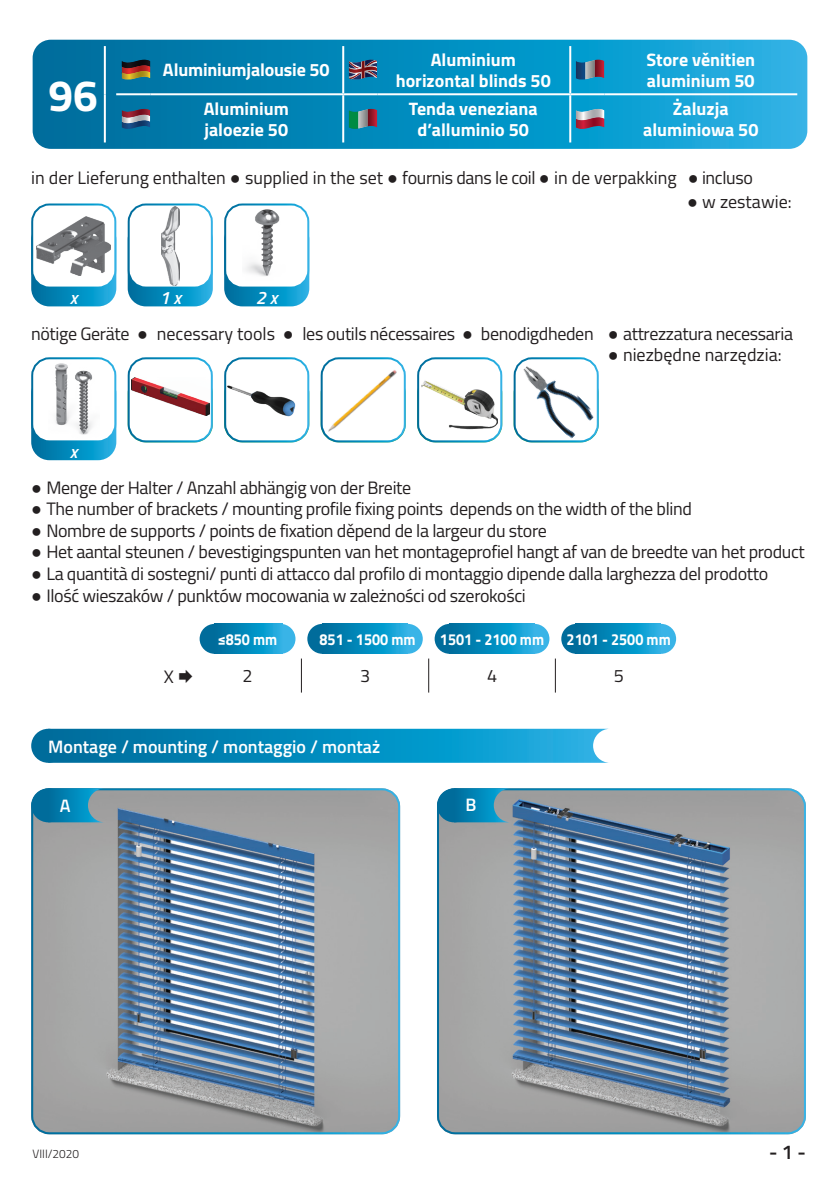
<style>
.page{position:relative;width:840px;height:1191px;background:#fff}
.page>*{position:absolute;margin:0;border:0;box-sizing:border-box;transform-origin:0 0}
.t1{font:700 44px "Titillium";color:#fff}
.t2{font:600 20px "Titillium";color:#231f20}
.t3{font:18px "Titillium";letter-spacing:-.02em;color:#231f20}
.t4{font:700 18px/21.6px "Titillium";color:#fff;text-align:center}
.t5{font:18px "Titillium";color:#231f20}
.t6{font:600 18px "Titillium";color:#fff}
.t7{font:italic 600 18px "Titillium";color:#fff}
.t8{font:700 16px "Titillium";color:#fff;scale:.9 1}
.t9{font:300 12px "Titillium";color:#231f20}
.s1{font-family:"Arial"}
</style>
<div class="page">
<img style="left:31px;top:791px;width:369px;height:343px">
<div style="left:31px;top:788px;width:369px;height:346px;border:2px solid #fff;border-radius:17px"></div>
<div style="left:31px;top:788px;width:34px;height:34px;background:#006c9b;border-radius:50%"></div>
<svg style="left:48px;top:788px;width:57px;height:34px"></svg>
<img style="left:437px;top:788px;width:368px;height:346px">
<div style="left:437px;top:788px;width:368px;height:346px;border:2px solid #fff;border-radius:17px"></div>
<div style="left:437px;top:788px;width:34px;height:34px;background:#006c9b;border-radius:50%"></div>
<svg style="left:457px;top:788px;width:53px;height:34px"></svg>
<svg style="left:128px;top:275px;width:85px;height:31px;background:#1a96c4"></svg>
<div style="left:129px;top:204px;width:83px;height:83px;background:#fff;border-radius:17px"></div>
<img style="left:161px;top:207px;width:18px;height:78px">
<div style="left:128px;top:203px;width:85px;height:85px;border:2px solid #fff;border-radius:17px"></div>
<svg style="left:31px;top:275px;width:85px;height:31px;background:#1b96c4"></svg>
<div style="left:32px;top:204px;width:83px;height:83px;background:#fff;border-radius:17px"></div>
<img style="left:37px;top:216px;width:74px;height:59px">
<div style="left:31px;top:203px;width:85px;height:85px;border:2px solid #fff;border-radius:17px"></div>
<svg style="left:224px;top:275px;width:85px;height:31px;background:#1b96c4"></svg>
<div style="left:225px;top:204px;width:83px;height:83px;background:#fff;border-radius:17px"></div>
<img style="left:245px;top:209px;width:35px;height:67px">
<div style="left:224px;top:203px;width:85px;height:85px;border:2px solid #fff;border-radius:17px"></div>
<div style="left:31px;top:729px;width:34px;height:34px;background:#006c9b;border-radius:50%"></div>
<svg style="left:48px;top:729px;width:561px;height:34px;background:#0d90c0"></svg>
<svg style="left:31px;top:429px;width:85px;height:31px;background:#1b96c4"></svg>
<div style="left:32px;top:358px;width:83px;height:83px;background:#fff;border-radius:17px"></div>
<img style="left:55px;top:363px;width:38px;height:72px">
<div style="left:31px;top:357px;width:85px;height:85px;border:2px solid #fff;border-radius:17px"></div>
<img style="left:421px;top:380px;width:76px;height:53px">
<div style="left:417px;top:357px;width:85px;height:85px;border:2px solid #fff;border-radius:17px"></div>
<img style="left:227px;top:385px;width:69px;height:32px">
<div style="left:224px;top:357px;width:85px;height:85px;border:2px solid #fff;border-radius:17px"></div>
<img style="left:323px;top:360px;width:82px;height:80px">
<div style="left:320px;top:357px;width:85px;height:85px;border:2px solid #fff;border-radius:17px"></div>
<img style="left:131px;top:377px;width:78px;height:39px">
<div style="left:128px;top:357px;width:85px;height:85px;border:2px solid #fff;border-radius:17px"></div>
<img style="left:516px;top:360px;width:80px;height:79px">
<div style="left:513px;top:357px;width:85px;height:85px;border:2px solid #fff;border-radius:17px"></div>
<svg style="left:33px;top:40px;width:773px;height:109px;background:#0a8fc0"></svg>
<hr style="left:342px;top:46px;width:2px;height:47px;background:#fff">
<hr style="left:569px;top:46px;width:2px;height:47px;background:#fff">
<hr style="left:116px;top:93px;width:34px;height:2px;background:#fff">
<hr style="left:150px;top:93px;width:193px;height:2px;background:#fff">
<hr style="left:343px;top:93px;width:34px;height:2px;background:#fff">
<hr style="left:342px;top:95px;width:2px;height:47px;background:#fff">
<hr style="left:377px;top:93px;width:193px;height:2px;background:#fff">
<hr style="left:570px;top:93px;width:34px;height:2px;background:#fff">
<hr style="left:569px;top:95px;width:2px;height:47px;background:#fff">
<hr style="left:604px;top:93px;width:192px;height:2px;background:#fff">
<hr style="left:104px;top:46px;width:2px;height:48px;background:#fff">
<hr style="left:104px;top:94px;width:2px;height:48px;background:#fff">
<img style="left:122px;top:60px;width:28px;height:5px">
<img style="left:122px;top:65px;width:28px;height:6px">
<img style="left:122px;top:71px;width:28px;height:8px">
<svg style="left:349px;top:60px;width:27px;height:20px"></svg>
<img style="left:575px;top:60px;width:28px;height:19px">
<img style="left:122px;top:117px;width:28px;height:3px">
<img style="left:122px;top:120px;width:28px;height:9px">
<img style="left:122px;top:109px;width:28px;height:8px">
<svg style="left:349px;top:109px;width:28px;height:20px"></svg>
<img style="left:358px;top:109px;width:19px;height:19px">
<img style="left:575px;top:109px;width:29px;height:8px">
<img style="left:575px;top:117px;width:29px;height:12px">
<hr style="left:301px;top:658px;width:1px;height:34px;background:#231f20">
<hr style="left:428px;top:658px;width:1px;height:34px;background:#231f20">
<div style="left:199px;top:624px;width:31px;height:30px;background:#006c9b;border-radius:50%"></div>
<div style="left:265px;top:624px;width:30px;height:30px;background:#39b4e7;border-radius:50%"></div>
<svg style="left:218px;top:624px;width:62px;height:30px"></svg>
<div style="left:307px;top:624px;width:30px;height:30px;background:#006c9b;border-radius:50%"></div>
<div style="left:392px;top:624px;width:30px;height:30px;background:#39b4e7;border-radius:50%"></div>
<svg style="left:326px;top:624px;width:78px;height:30px;background:#068dbf"></svg>
<div style="left:434px;top:624px;width:30px;height:30px;background:#006c9b;border-radius:50%"></div>
<div style="left:519px;top:624px;width:30px;height:30px;background:#39b4e7;border-radius:50%"></div>
<svg style="left:453px;top:624px;width:78px;height:30px;background:#068dbf"></svg>
<div style="left:561px;top:624px;width:30px;height:30px;background:#006c9b;border-radius:50%"></div>
<div style="left:645px;top:624px;width:30px;height:30px;background:#39b4e7;border-radius:50%"></div>
<svg style="left:580px;top:624px;width:77px;height:30px;background:#068dbf"></svg>
<hr style="left:554px;top:658px;width:1px;height:34px;background:#231f20">
<h1 class="t1" style="left:48px;top:62px;width:51px">96</h1>
<p class="t4" style="left:163px;top:58px;width:168px">Aluminiumjalousie 50</p>
<p class="t4" style="left:395px;top:48px;width:156px">Aluminium horizontal blinds 50</p>
<p class="t4" style="left:646px;top:48px;width:110px;text-align:left">Store věnitien aluminium 50</p>
<p class="t4" style="left:203px;top:97px;width:87px;text-align:left">Aluminium jaloezie 50</p>
<p class="t4" style="left:408px;top:97px;width:130px">Tenda veneziana d’alluminio 50</p>
<p class="t4" style="left:642px;top:97px;width:117px">Żaluzja aluminiowa 50</p>
<p class="t5" style="left:31px;top:164px;width:722px">in der Lieferung enthalten <span class="s1">●</span> supplied in the set <span class="s1">●</span> fournis dans le coil <span class="s1">●</span> in de verpakking <span class="s1">●</span> incluso</p>
<p class="t5" style="left:686px;top:188px;width:106px"><span class="s1">●</span> w zestawie:</p>
<p class="t7" style="left:70px;top:284px;width:9px">x</p>
<p class="t7" style="left:159px;top:284px;width:23px">1 x</p>
<p class="t7" style="left:256px;top:284px;width:23px">2 x</p>
<p class="t3" style="left:31px;top:320px;width:763px">nötige Geräte <span class="s1">●</span> necessary tools <span class="s1">●</span> les outils nécessaires <span class="s1">●</span> benodigdheden <span class="s1">●</span> attrezzatura necessaria</p>
<p class="t5" style="left:607px;top:342px;width:175px"><span class="s1">●</span> niezbędne narzędzia:</p>
<p class="t7" style="left:70px;top:437px;width:9px">x</p>
<p class="t3" style="left:31px;top:474px;width:381px"><span class="s1">●</span> Menge der Halter / Anzahl abhängig von der Breite</p>
<p class="t3" style="left:31px;top:496px;width:661px"><span class="s1">●</span> The number of brackets / mounting profile fixing points depends on the width of the blind</p>
<p class="t3" style="left:31px;top:517px;width:517px"><span class="s1">●</span> Nombre de supports / points de fixation děpend de la largeur du store</p>
<p class="t3" style="left:31px;top:539px;width:774px"><span class="s1">●</span> Het aantal steunen / bevestigingspunten van het montageprofiel hangt af van de breedte van het product</p>
<p class="t3" style="left:31px;top:560px;width:738px"><span class="s1">●</span> La quantità di sostegni/ punti di attacco dal profilo di montaggio dipende dalla larghezza del prodotto</p>
<p class="t3" style="left:31px;top:582px;width:496px"><span class="s1">●</span> Ilość wieszaków / punktów mocowania w zależności od szerokości</p>
<p class="t8" style="left:217px;top:627px;width:68px">≤850 mm</p>
<p class="t8" style="left:319px;top:627px;width:108px">851 - 1500 mm</p>
<p class="t8" style="left:439px;top:627px;width:117px">1501 - 2100 mm</p>
<p class="t8" style="left:566px;top:627px;width:117px">2101 - 2500 mm</p>
<p class="t3" style="left:164px;top:663px;width:12px">X</p>
<p class="t3" style="left:242px;top:663px;width:12px">2</p>
<p class="t3" style="left:360px;top:663px;width:12px">3</p>
<p class="t3" style="left:486px;top:663px;width:12px">4</p>
<p class="t3" style="left:613px;top:663px;width:12px">5</p>
<p class="t6" style="left:48px;top:732px;width:333px">Montage / mounting / montaggio / montaż</p>
<p class="t6" style="left:60px;top:792px;width:12px">A</p>
<p class="t6" style="left:465px;top:790px;width:13px">B</p>
<p class="t9" style="left:33px;top:1145px;width:48px">VIII/2020</p>
<p class="t2" style="left:768px;top:1137px;width:38px">- 1 -</p>
</div>
